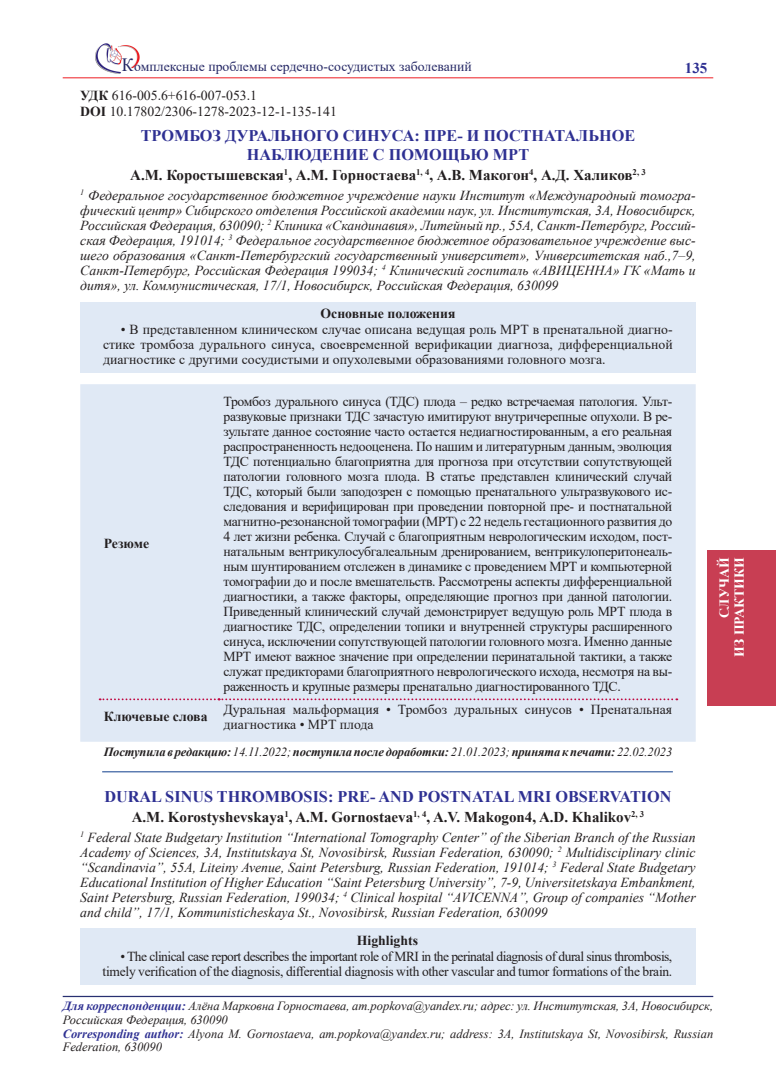
<style>
.page{position:relative;width:776px;height:1088px;background:#fff}
.page>*{position:absolute;margin:0;border:0;box-sizing:border-box;transform-origin:0 0}
.t1{font:700 16.25px/19.5px "Times New Roman";color:#2e3092;text-align:center}
.t2{font:700 15px "Times New Roman";color:#231f20}
.t3{font:700 15px "Times New Roman";color:#2e3092}
.t4{font:13.75px/15px "Times New Roman";letter-spacing:-.02em;color:#231f20;text-align:justify}
.t5{font:italic 13.75px/15px "Times New Roman";color:#231f20;text-align:justify}
.t6{font:13.75px/15px "Times New Roman";color:#231f20}
.t7{font:13.75px "Times New Roman";color:#262966}
.t8{font:700 13.75px "Times New Roman";color:#231f20}
.t9{font:700 13.75px/15px "Times New Roman";color:#fff;text-align:right}
.t10{font:italic 12.5px/13.8px "Times New Roman";color:#231f20}
.t11{font:italic 700 12.5px "Times New Roman";letter-spacing:-.01em;color:#231f20}
.s1{font-size:18.75px}
.s2{font-weight:700}
.s3{font-weight:400}
.s4{font-weight:700;color:#2e3092}
</style>
<div class="page">
<img style="left:96px;top:44px;width:43px;height:30px">
<hr style="left:63px;top:78px;width:650px;height:1px;background:#ee1d23">
<hr style="left:63px;top:996px;width:650px;height:1px;background:#283071">
<div style="left:707px;top:550px;width:69px;height:156px;background:#c83e53"></div>
<div style="left:80px;top:384px;width:616px;height:358px;background:#e0e9f5"></div>
<svg style="left:100px;top:698px;width:577px;height:2px"></svg>
<hr style="left:102px;top:771px;width:571px;height:1px;background:#0f3d8c">
<div style="left:80px;top:302px;width:616px;height:71px;background:#e0e9f5"></div>
<div style="left:80px;top:928px;width:616px;height:57px;background:#e0e9f5"></div>
<p class="t7" style="left:122px;top:56px;width:352px"><span class="s1">К</span>омплексные проблемы сердечно-сосудистых заболеваний</p>
<p class="t3" style="left:685px;top:57px;width:24px">135</p>
<p class="t6" style="left:80px;top:87px;width:178px"><span class="s2">УДК</span> 616-005.6+616-007-053.1</p>
<p class="t6" style="left:80px;top:103px;width:258px"><span class="s2">DOI</span> 10.17802/2306-1278-2023-12-1-135-141</p>
<p class="t1" style="left:141px;top:125px;width:496px">ТРОМБОЗ ДУРАЛЬНОГО СИНУСА: ПРЕ- И ПОСТНАТАЛЬНОЕ<br>НАБЛЮДЕНИЕ С ПОМОЩЬЮ МРТ</p>
<p class="t2" style="left:130px;top:165px;width:517px">А.М. Коростышевская<sup>1</sup>, А.М. Горностаева<sup>1,</sup> <sup>4</sup>, А.В. Макогон<sup>4</sup>, А.Д. Халиков<sup>2,</sup> <sup>3</sup></p>
<p class="t5" style="left:80px;top:187px;width:617px"><sup>1</sup> Федеральное государственное бюджетное учреждение науки Институт «Международный томогра&shy;фический центр» Сибирского отделения Российской академии наук, ул. Институтская, 3А, Новосибирск, Российская Федерация, 630090; <sup>2</sup> Клиника «Скандинавия», Литейный пр., 55А, Санкт-Петербург, Россий&shy;ская Федерация, 191014; <sup>3</sup> Федеральное государственное бюджетное образовательное учреждение выс&shy;шего образования «Санкт-Петербургский государственный университет», Университетская наб.,7–9, Санкт-Петербург, Российская Федерация 199034; <sup>4</sup> Клинический госпиталь «АВИЦЕННА» ГК «Мать и дитя», ул. Коммунистическая, 17/1, Новосибирск, Российская Федерация, 630099</p>
<p class="t8" style="left:321px;top:303px;width:136px">Основные положения</p>
<p class="t4" style="left:103px;top:321px;width:571px;text-indent:18px">• В представленном клиническом случае описана ведущая роль МРТ в пренатальной диагно&shy;стике тромбоза дурального синуса, своевременной верификации диагноза, дифференциальной диагностике с другими сосудистыми и опухолевыми образованиями головного мозга.</p>
<p class="t8" style="left:104px;top:534px;width:47px">Резюме</p>
<p class="t4" style="left:224px;top:393px;width:450px">Тромбоз дурального синуса (ТДС) плода – редко встречаемая патология. Ульт&shy;развуковые признаки ТДС зачастую имитируют внутричерепные опухоли. В ре&shy;зультате данное состояние часто остается недиагностированным, а его реальная распространенность недооценена. По нашим и литературным данным, эволюция ТДС потенциально благоприятна для прогноза при отсутствии сопутствующей патологии головного мозга плода. В статье представлен клинический случай ТДС, который были заподозрен с помощью пренатального ультразвукового ис&shy;следования и верифицирован при проведении повторной пре- и постнатальной магнитно-резонансной томографии (МРТ) с 22 недель гестационного развития до 4 лет жизни ребенка. Случай с благоприятным неврологическим исходом, пост&shy;натальным вентрикулосубгалеальным дренированием, вентрикулоперитонеаль&shy;ным шунтированием отслежен в динамике с проведением МРТ и компьютерной томографии до и после вмешательств. Рассмотрены аспекты дифференциальной диагностики, а также факторы, определяющие прогноз при данной патологии.<br>Приведенный клинический случай демонстрирует ведущую роль МРТ плода в диагностике ТДС, определении топики и внутренней структуры расширенного синуса, исключении сопутствующей патологии головного мозга. Именно данные МРТ имеют важное значение при определении перинатальной тактики, а также служат предикторами благоприятного неврологического исхода, несмотря на вы&shy;раженность и крупные размеры пренатально диагностированного ТДС.</p>
<p class="t8" style="left:104px;top:707px;width:105px">Ключевые слова</p>
<p class="t6" style="left:224px;top:701px;width:450px">Дуральная мальформация • Тромбоз дуральных синусов • Пренатальная диагностика • МРТ плода</p>
<p class="t11" style="left:104px;top:743px;width:570px">Поступила в редакцию: <span class="s3">14.11.2022;</span> поступила после доработки: <span class="s3">21.01.2023;</span> принята к печати: <span class="s3">22.02.2023</span></p>
<p class="t1" style="left:104px;top:786px;width:569px">DURAL SINUS THROMBOSIS: PRE- AND POSTNATAL MRI OBSERVATION</p>
<p class="t2" style="left:132px;top:806px;width:514px">A.M. Korostyshevskaya<sup>1</sup>, A.M. Gornostaeva<sup>1,</sup> <sup>4</sup>, A.V. Makogon4, A.D. Khalikov<sup>2,</sup> <sup>3</sup></p>
<p class="t5" style="left:80px;top:829px;width:617px"><sup>1</sup> Federal State Budgetary Institution “International Tomography Center” of the Siberian Branch of the Russian Academy of Sciences, 3A, Institutskaya St, Novosibirsk, Russian Federation, 630090; <sup>2</sup> Multidisciplinary clinic “Scandinavia”, 55A, Liteiny Avenue, Saint Petersburg, Russian Federation, 191014; <sup>3</sup> Federal State Budgetary Educational Institution of Higher Education “Saint Petersburg University”, 7-9, Universitetskaya Embankment, Saint Petersburg, Russian Federation, 199034; <sup>4</sup> Clinical hospital “AVICENNA”, Group of companies “Mother and child”, 17/1, Kommunisticheskaya St., Novosibirsk, Russian Federation, 630099</p>
<p class="t8" style="left:357px;top:930px;width:63px">Highlights</p>
<p class="t4" style="left:103px;top:948px;width:571px;text-align:right">• The clinical case report describes the important role of MRI in the perinatal diagnosis of dural sinus thrombosis, timely verification of the diagnosis, differential diagnosis with other vascular and tumor formations of the brain.</p>
<p class="t9" style="left:716px;top:657px;width:101px;rotate:-90deg">СЛУЧАЙ<br>ИЗ ПРАКТИКИ</p>
<p class="t10" style="left:63px;top:999px;width:652px"><span class="s4">Для корреспонденции:</span> Алёна Марковна Горностаева, am.popkova@yandex.ru; адрес: ул. Институтская, 3А, Новосибирск,<br>Российская Федерация, 630090</p>
<p class="t10" style="left:63px;top:1026px;width:652px"><span class="s4">Corresponding author:</span> Alyona M. Gornostaeva, am.popkova@yandex.ru; address: 3A, Institutskaya St, Novosibirsk, Russian<br>Federation, 630090</p>
</div>
